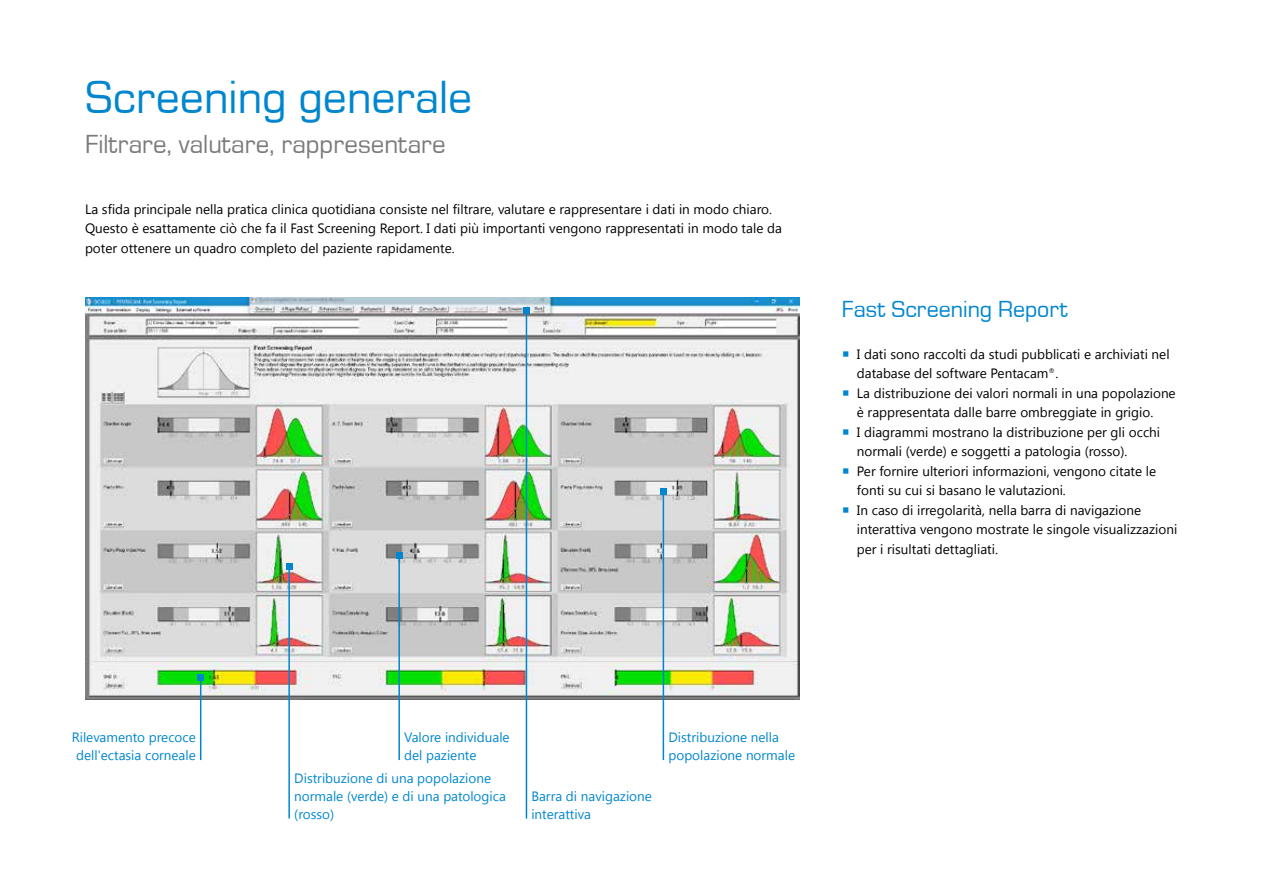
<style>
.page{position:relative;width:1263px;height:893px;background:#fff}
.page>*{position:absolute;margin:0;border:0;box-sizing:border-box;transform-origin:0 0}
.t1{font:48px "Eurostile";color:#0086ce}
.t2{font:27px "Eurostile";color:#7c7b7b}
.t3{font:24px "Eurostile";color:#0086ce}
.t4{font:13.5px/19.5px "Segoe UI";color:#000}
.t5{font:13.5px/18px "Segoe UI";color:#0086ce}
</style>
<div class="page">
<img style="left:85px;top:298px;width:714px;height:401px">
<hr style="left:200px;top:677px;width:1px;height:83px;background:#0086ce">
<svg style="left:198px;top:674px;width:6px;height:6px"></svg>
<hr style="left:288px;top:566px;width:2px;height:253px;background:#0086ce">
<svg style="left:286px;top:563px;width:6px;height:6px"></svg>
<hr style="left:398px;top:556px;width:2px;height:204px;background:#0086ce">
<svg style="left:396px;top:553px;width:6px;height:6px"></svg>
<hr style="left:526px;top:311px;width:1px;height:508px;background:#0086ce">
<svg style="left:523px;top:308px;width:6px;height:6px"></svg>
<hr style="left:663px;top:491px;width:1px;height:269px;background:#0086ce">
<svg style="left:660px;top:488px;width:6px;height:6px"></svg>
<h1 class="t1" style="left:85px;top:64px;width:389px">Screening generale</h1>
<h2 class="t2" style="left:85px;top:126px;width:362px">Filtrare, valutare, rappresentare</h2>
<p class="t4" style="left:85px;top:199px;width:698px">La sfida principale nella pratica clinica quotidiana consiste nel filtrare, valutare e rappresentare i dati in modo chiaro.<br>Questo è esattamente ciò che fa il Fast Screening Report. I dati più importanti vengono rappresentati in modo tale da poter ottenere un quadro completo del paziente rapidamente.</p>
<h3 class="t3" style="left:842px;top:293px;width:227px">Fast Screening Report</h3>
<p class="t4" style="left:857px;top:344px;width:322px">I dati sono raccolti da studi pubblicati e archiviati nel database del software Pentacam<sup>®</sup>.<br>La distribuzione dei valori normali in una popolazione è rappresentata dalle barre ombreggiate in grigio.<br>I diagrammi mostrano la distribuzione per gli occhi normali (verde) e soggetti a patologia (rosso).<br>Per fornire ulteriori informazioni, vengono citate le fonti su cui si basano le valutazioni.<br>In caso di irregolarità, nella barra di navigazione interattiva vengono mostrate le singole visualizzazioni per i risultati dettagliati.</p>
<p class="t5" style="left:72px;top:728px;width:126px;text-align:center">Rilevamento precoce dell'ectasia corneale</p>
<p class="t5" style="left:404px;top:728px;width:107px">Valore individuale del paziente</p>
<p class="t5" style="left:294px;top:768px;width:213px">Distribuzione di una popolazione normale (verde) e di una patologica (rosso)</p>
<p class="t5" style="left:531px;top:786px;width:122px">Barra di navigazione interattiva</p>
<p class="t5" style="left:668px;top:728px;width:128px">Distribuzione nella popolazione normale</p>
</div>
